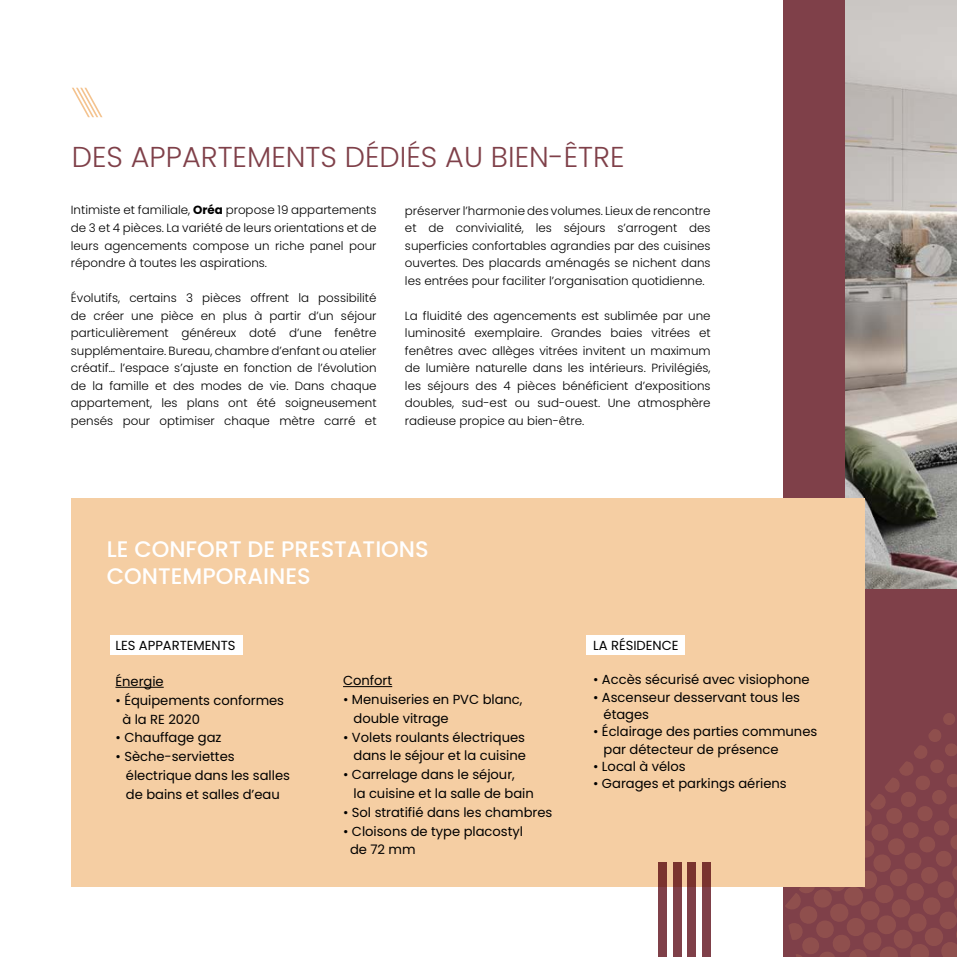
<style>
.page{position:relative;width:957px;height:957px;background:#fff}
.page>*{position:absolute;margin:0;border:0;box-sizing:border-box;transform-origin:0 0}
.t1{font:300 28.75px "Poppins";color:#7f4049}
.t2{font:500 22.5px/27px "Poppins";color:#fff}
.t3{font:13.12px/18.8px "Poppins";color:#000}
.t4{font:300 11.88px/17.5px "Poppins";color:#000;text-align:justify}
.s1{font-weight:700}
</style>
<div class="page">
<div style="left:784px;top:0;width:173px;height:957px;background:#7f4049"></div>
<svg style="left:784px;top:713px;width:173px;height:244px"></svg>
<img style="left:845px;top:0;width:112px;height:588px">
<svg style="left:72px;top:88px;width:30px;height:29px"></svg>
<div style="left:71px;top:498px;width:794px;height:388px;background:#f5cea3"></div>
<div style="left:110px;top:635px;width:132px;height:20px;background:#fff"></div>
<div style="left:587px;top:635px;width:98px;height:20px;background:#fff"></div>
<hr style="left:115px;top:687px;width:49px;height:1px;background:#000">
<svg style="left:658px;top:862px;width:9px;height:95px"></svg>
<svg style="left:673px;top:862px;width:8px;height:95px"></svg>
<svg style="left:688px;top:862px;width:8px;height:95px"></svg>
<svg style="left:702px;top:862px;width:8px;height:95px"></svg>
<hr style="left:343px;top:686px;width:49px;height:1px;background:#000">
<h1 class="t1" style="left:72px;top:140px;width:554px">DES APPARTEMENTS DÉDIÉS AU BIEN-ÊTRE</h1>
<p class="t4" style="left:71px;top:202px;width:307px">Intimiste et familiale, <span class="s1">Oréa</span> propose 19 appartements de 3 et 4 pièces. La variété de leurs orientations et de leurs agencements compose un riche panel pour répondre à toutes les aspirations.</p>
<p class="t4" style="left:71px;top:289px;width:307px">Évolutifs, certains 3 pièces offrent la possibilité de créer une pièce en plus à partir d’un séjour particulièrement généreux doté d’une fenêtre supplémentaire. Bureau, chambre d’enfant ou atelier créatif… l’espace s’ajuste en fonction de l’évolution de la famille et des modes de vie. Dans chaque appartement, les plans ont été soigneusement pensés pour optimiser chaque mètre carré et</p>
<p class="t4" style="left:405px;top:202px;width:307px">préserver l’harmonie des volumes. Lieux de rencontre et de convivialité, les séjours s’arrogent des superficies confortables agrandies par des cuisines ouvertes. Des placards aménagés se nichent dans les entrées pour faciliter l’organisation quotidienne.</p>
<p class="t4" style="left:405px;top:307px;width:307px">La fluidité des agencements est sublimée par une luminosité exemplaire. Grandes baies vitrées et fenêtres avec allèges vitrées invitent un maximum de lumière naturelle dans les intérieurs. Privilégiés, les séjours des 4 pièces bénéficient d’expositions doubles, sud-est ou sud-ouest. Une atmosphère radieuse propice au bien-être.</p>
<h2 class="t2" style="left:107px;top:536px;width:323px">LE CONFORT DE PRESTATIONS<br>CONTEMPORAINES</h2>
<p class="t3" style="left:115px;top:636px;width:121px">LES APPARTEMENTS</p>
<p class="t3" style="left:115px;top:672px;width:50px">Énergie</p>
<p class="t3" style="left:122px;top:691px;width:163px;text-indent:-7px">• Équipements conformes à la RE 2020</p>
<p class="t3" style="left:115px;top:728px;width:108px">• Chauffage gaz</p>
<p class="t3" style="left:126px;top:747px;width:166px;text-indent:-10px">• Sèche-serviettes électrique dans les salles de bains et salles d’eau</p>
<p class="t3" style="left:343px;top:671px;width:51px">Confort</p>
<p class="t3" style="left:353px;top:690px;width:170px;text-indent:-10px">• Menuiseries en PVC blanc, double vitrage</p>
<p class="t3" style="left:343px;top:727px;width:184px;text-align:right">• Volets roulants électriques dans le séjour et la cuisine</p>
<p class="t3" style="left:353px;top:765px;width:182px;text-indent:-10px">• Carrelage dans le séjour,<br>la cuisine et la salle de bain</p>
<p class="t3" style="left:343px;top:803px;width:211px">• Sol stratifié dans les chambres</p>
<p class="t3" style="left:350px;top:821px;width:175px;text-indent:-7px">• Cloisons de type placostyl de 72 mm</p>
<p class="t3" style="left:593px;top:636px;width:87px">LA RÉSIDENCE</p>
<p class="t3" style="left:593px;top:670px;width:218px">• Accès sécurisé avec visiophone</p>
<p class="t3" style="left:603px;top:688px;width:198px;line-height:17.4px;text-indent:-10px">• Ascenseur desservant tous les étages</p>
<p class="t3" style="left:603px;top:723px;width:215px;line-height:17.4px;text-indent:-10px">• Éclairage des parties communes par détecteur de présence</p>
<p class="t3" style="left:593px;top:757px;width:94px">• Local à vélos</p>
<p class="t3" style="left:593px;top:774px;width:195px">• Garages et parkings aériens</p>
</div>
